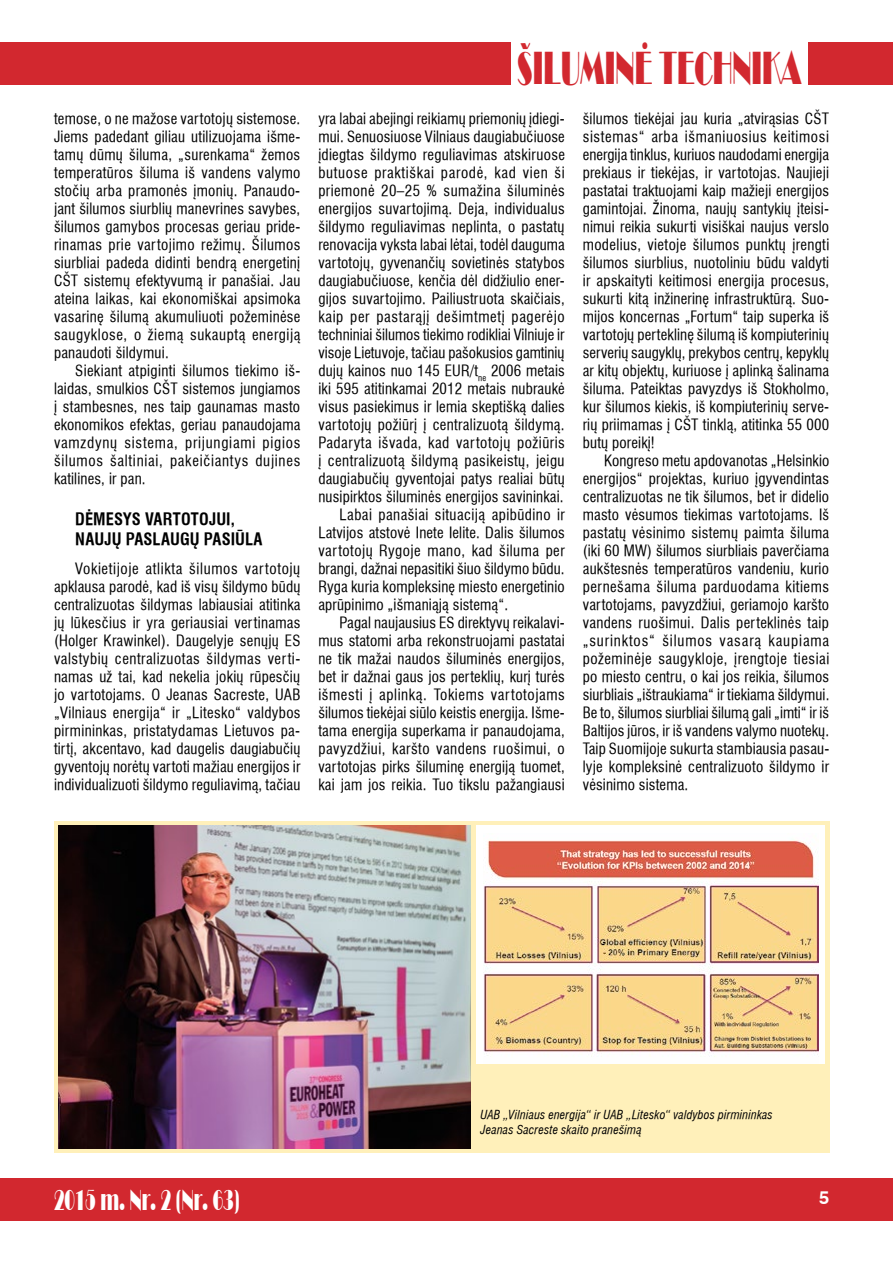
<style>
.page{position:relative;width:893px;height:1263px;background:#fff}
.page>*{position:absolute;margin:0;border:0;box-sizing:border-box;transform-origin:0 0}
.t1{font:48px "Broadway Normal";color:#d2282f;scale:.54 1}
.t2{font:30px "Broadway Normal";color:#fff;scale:.54 1}
.t3{font:700 18px "Helvetica LT";color:#fff}
.t4{font:700 condensed 16.5px/19.8px "Helvetica LT";color:#000}
.t5{font:condensed 15px/18px "Helvetica LT";letter-spacing:.01em;color:#000;text-align:justify}
.t6{font:condensed 15px "Helvetica LT";letter-spacing:.03em;color:#000}
.t7{font:condensed 15px "Helvetica LT";letter-spacing:.04em;color:#000}
.t8{font:condensed 15px "Helvetica LT";letter-spacing:.035em;color:#000}
.t9{font:italic condensed 12px/14.4px "Helvetica LT";letter-spacing:.015em;color:#000}
</style>
<div class="page">
<div style="left:0;top:43px;width:510px;height:42px;background:#d2282f"></div>
<div style="left:0;top:1178px;width:893px;height:42px;background:#d2282f"></div>
<div style="left:808px;top:43px;width:85px;height:42px;background:#d2282f"></div>
<div style="left:54px;top:821px;width:775px;height:331px;background:#fff0ba"></div>
<img style="left:58px;top:826px;width:413px;height:322px">
<div style="left:476px;top:825px;width:349px;height:238px;background:#fff"></div>
<img style="left:483px;top:840px;width:335px;height:217px">
<p class="t5" style="left:54px;top:110px;width:248px">temose, o ne mažose vartotojų sistemose.<br>Jiems padedant giliau utilizuojama išme&shy;tamų dūmų šiluma, „surenkama“ žemos temperatūros šiluma iš vandens valymo stočių arba pramonės įmonių. Panaudo&shy;jant šilumos siurblių manevrines savybes, šilumos gamybos procesas geriau pride&shy;rinamas prie vartojimo režimų. Šilumos siurbliai padeda didinti bendrą energetinį CŠT sistemų efektyvumą ir panašiai. Jau ateina laikas, kai ekonomiškai apsimoka vasarinę šilumą akumuliuoti požeminėse saugyklose, o žiemą sukauptą energiją panaudoti šildymui.</p>
<p class="t5" style="left:54px;top:362px;width:248px;text-indent:21px">Siekiant atpiginti šilumos tiekimo iš&shy;laidas, smulkios CŠT sistemos jungiamos į stambesnes, nes taip gaunamas masto ekonomikos efektas, geriau panaudojama vamzdynų sistema, prijungiami pigios šilumos šaltiniai, pakeičiantys dujines katilines, ir pan.</p>
<p class="t4" style="left:75px;top:509px;width:189px">DĖMESYS VARTOTOJUI,<br>NAUJŲ PASLAUGŲ PASIŪLA</p>
<p class="t5" style="left:54px;top:560px;width:248px;text-indent:21px">Vokietijoje atlikta šilumos vartotojų apklausa parodė, kad iš visų šildymo būdų centralizuotas šildymas labiausiai atitinka jų lūkesčius ir yra geriausiai vertinamas (Holger Krawinkel). Daugelyje senųjų ES valstybių centralizuotas šildymas verti&shy;namas už tai, kad nekelia jokių rūpesčių jo vartotojams. O Jeanas Sacreste, UAB „Vilniaus energija“ ir „Litesko“ valdybos pirmininkas, pristatydamas Lietuvos pa&shy;tirtį, akcentavo, kad daugelis daugiabučių gyventojų norėtų vartoti mažiau energijos ir individualizuoti šildymo reguliavimą, tačiau</p>
<h1 class="t1" style="left:517px;top:40px;width:528px">ÐILUMINË TECHNIKA</h1>
<p class="t5" style="left:318px;top:110px;width:248px">yra labai abejingi reikiamų priemonių įdiegi-</p>
<p class="t5" style="left:318px;top:128px;width:248px">mui. Senuosiuose Vilniaus daugiabučiuose</p>
<p class="t5" style="left:318px;top:146px;width:248px">įdiegtas šildymo reguliavimas atskiruose</p>
<p class="t7" style="left:318px;top:163px;width:248px">butuose praktiškai parodė, kad vien ši</p>
<p class="t6" style="left:318px;top:181px;width:248px">priemonė 20–25 % sumažina šiluminės</p>
<p class="t5" style="left:318px;top:200px;width:248px">energijos suvartojimą. Deja, individualus</p>
<p class="t5" style="left:318px;top:218px;width:248px">šildymo reguliavimas neplinta, o pastatų</p>
<p class="t5" style="left:318px;top:236px;width:248px">renovacija vyksta labai lėtai, todėl dauguma</p>
<p class="t5" style="left:318px;top:254px;width:248px">vartotojų, gyvenančių sovietinės statybos</p>
<p class="t5" style="left:318px;top:272px;width:248px">daugiabučiuose, kenčia dėl didžiulio ener-</p>
<p class="t5" style="left:318px;top:290px;width:248px">gijos suvartojimo. Pailiustruota skaičiais,</p>
<p class="t7" style="left:318px;top:307px;width:248px">kaip per pastarąjį dešimtmetį pagerėjo</p>
<p class="t5" style="left:318px;top:326px;width:248px">techniniai šilumos tiekimo rodikliai Vilniuje ir</p>
<p class="t5" style="left:318px;top:344px;width:248px">visoje Lietuvoje, tačiau pašokusios gamtinių</p>
<p class="t5" style="left:318px;top:362px;width:248px">dujų kainos nuo 145 EUR/t<sub>ne</sub> 2006 metais</p>
<p class="t5" style="left:318px;top:380px;width:248px">iki 595 atitinkamai 2012 metais nubraukė</p>
<p class="t5" style="left:318px;top:398px;width:248px">visus pasiekimus ir lemia skeptišką dalies</p>
<p class="t5" style="left:318px;top:416px;width:248px">vartotojų požiūrį į centralizuotą šildymą.</p>
<p class="t8" style="left:318px;top:433px;width:248px">Padaryta išvada, kad vartotojų požiūris</p>
<p class="t6" style="left:318px;top:451px;width:248px">į centralizuotą šildymą pasikeistų, jeigu</p>
<p class="t5" style="left:318px;top:470px;width:248px">daugiabučių gyventojai patys realiai būtų</p>
<p class="t5" style="left:318px;top:488px;width:247px">nusipirktos šiluminės energijos savininkai.</p>
<p class="t6" style="left:340px;top:505px;width:227px">Labai panašiai situaciją apibūdino ir</p>
<p class="t5" style="left:318px;top:524px;width:248px">Latvijos atstovė Inete Ielite. Dalis šilumos</p>
<p class="t6" style="left:318px;top:541px;width:248px">vartotojų Rygoje mano, kad šiluma per</p>
<p class="t5" style="left:318px;top:560px;width:248px">brangi, dažnai nepasitiki šiuo šildymo būdu.</p>
<p class="t5" style="left:318px;top:578px;width:248px">Ryga kuria kompleksinę miesto energetinio</p>
<p class="t5" style="left:318px;top:596px;width:191px">aprūpinimo „išmaniąją sistemą“.</p>
<p class="t5" style="left:340px;top:614px;width:227px">Pagal naujausius ES direktyvų reikalavi-</p>
<p class="t5" style="left:318px;top:632px;width:248px">mus statomi arba rekonstruojami pastatai</p>
<p class="t5" style="left:318px;top:650px;width:248px">ne tik mažai naudos šiluminės energijos,</p>
<p class="t5" style="left:318px;top:668px;width:248px">bet ir dažnai gaus jos perteklių, kurį turės</p>
<p class="t7" style="left:318px;top:685px;width:248px">išmesti į aplinką. Tokiems vartotojams</p>
<p class="t5" style="left:318px;top:704px;width:248px">šilumos tiekėjai siūlo keistis energija. Išme-</p>
<p class="t5" style="left:318px;top:722px;width:248px">tama energija superkama ir panaudojama,</p>
<p class="t6" style="left:318px;top:739px;width:248px">pavyzdžiui, karšto vandens ruošimui, o</p>
<p class="t5" style="left:318px;top:758px;width:248px">vartotojas pirks šiluminę energiją tuomet,</p>
<p class="t5" style="left:318px;top:776px;width:248px">kai jam jos reikia. Tuo tikslu pažangiausi</p>
<p class="t5" style="left:583px;top:110px;width:248px">šilumos tiekėjai jau kuria „atvirąsias CŠT sistemas“ arba išmaniuosius keitimosi energija tinklus, kuriuos naudodami energija prekiaus ir tiekėjas, ir vartotojas. Naujieji pastatai traktuojami kaip mažieji energijos gamintojai. Žinoma, naujų santykių įteisi&shy;nimui reikia sukurti visiškai naujus verslo modelius, vietoje šilumos punktų įrengti šilumos siurblius, nuotoliniu būdu valdyti ir apskaityti keitimosi energija procesus, sukurti kitą inžinerinę infrastruktūrą. Suo&shy;mijos koncernas „Fortum“ taip superka iš vartotojų perteklinę šilumą iš kompiuterinių serverių saugyklų, prekybos centrų, kepyklų ar kitų objektų, kuriuose į aplinką šalinama šiluma. Pateiktas pavyzdys iš Stokholmo, kur šilumos kiekis, iš kompiuterinių serve&shy;rių priimamas į CŠT tinklą, atitinka 55 000 butų poreikį!</p>
<p class="t5" style="left:583px;top:452px;width:248px;text-indent:21px">Kongreso metu apdovanotas „Helsinkio energijos“ projektas, kuriuo įgyvendintas centralizuotas ne tik šilumos, bet ir didelio masto vėsumos tiekimas vartotojams. Iš pastatų vėsinimo sistemų paimta šiluma (iki 60 MW) šilumos siurbliais paverčiama aukštesnės temperatūros vandeniu, kurio pernešama šiluma parduodama kitiems vartotojams, pavyzdžiui, geriamojo karšto vandens ruošimui. Dalis perteklinės taip „surinktos“ šilumos vasarą kaupiama požeminėje saugykloje, įrengtoje tiesiai po miesto centru, o kai jos reikia, šilumos siurbliais „ištraukiama“ ir tiekiama šildymui.<br>Be to, šilumos siurbliai šilumą gali „imti“ ir iš Baltijos jūros, ir iš vandens valymo nuotekų.<br>Taip Suomijoje sukurta stambiausia pasau&shy;lyje kompleksinė centralizuoto šildymo ir vėsinimo sistema.</p>
<p class="t9" style="left:480px;top:1108px;width:294px">UAB „Vilniaus energija“ ir UAB „Litesko“ valdybos pirmininkas<br>Jeanas Sacreste skaito pranešimą</p>
<h2 class="t2" style="left:54px;top:1182px;width:345px">2015 m. Nr. 2 (Nr. 63)</h2>
<p class="t3" style="left:819px;top:1187px;width:12px">5</p>
</div>
